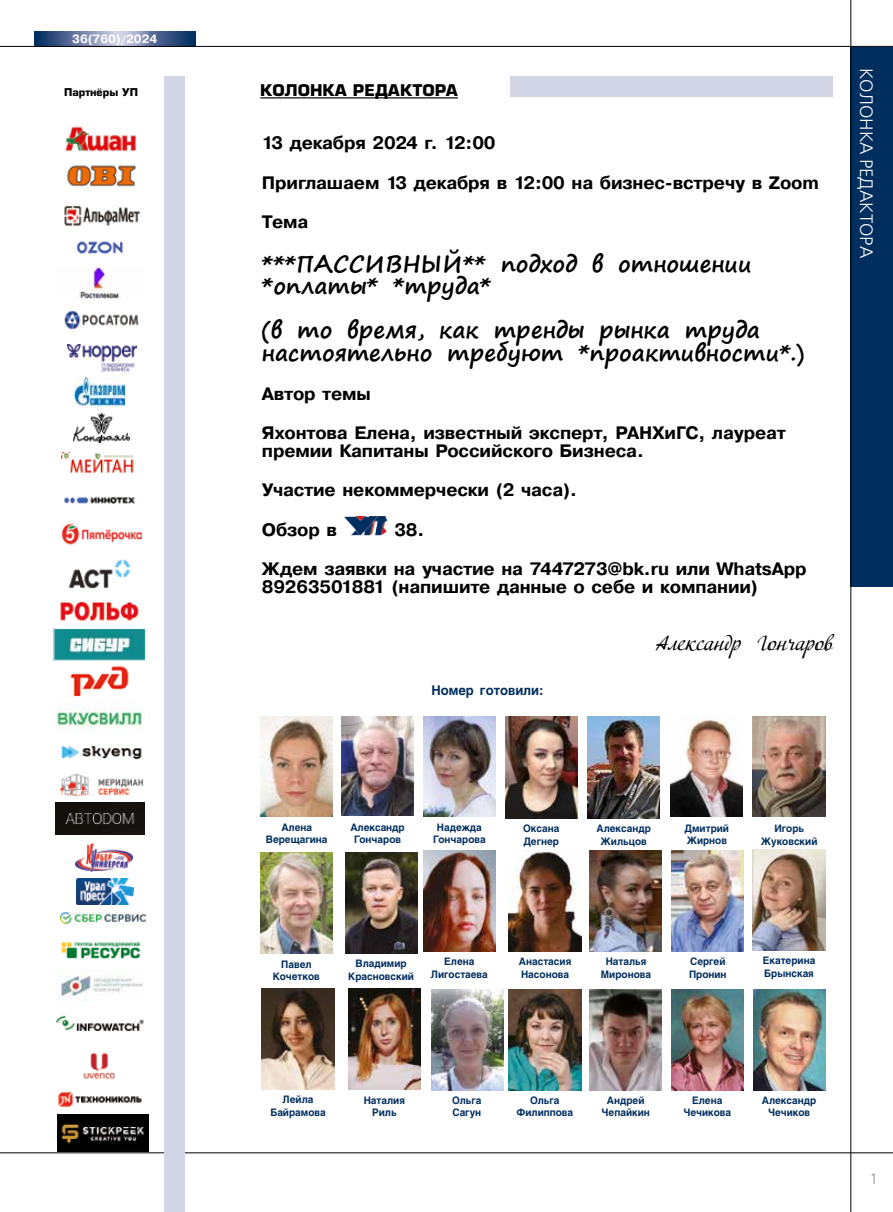
<style>
.page{position:relative;width:893px;height:1212px;background:#fff}
.page>*{position:absolute;margin:0;border:0;box-sizing:border-box;transform-origin:0 0}
.t1{font:700 22.5px/22.5px "Segoe Print";color:#000}
.t2{font:21px "Adventure";letter-spacing:-.01em;color:#000}
.t3{font:700 18px/39.3px "Pragmatica";letter-spacing:-.01em;color:#000}
.t4{font:18px "Free Set C";color:#fff}
.t5{font:700 15.75px "Europe";color:#000}
.t6{font:15px "Free Set C";color:#878787;scale:.9 1}
.t7{font:700 13.35px "Helios";color:#002e5f}
.t8{font:700 12px "Pragmatica";color:#fff}
.t9{font:700 10.5px "Europe";color:#000}
.t10{font:700 10.2px/12.3px "Helios";color:#002e5f;text-align:center}
</style>
<div class="page">
<hr style="left:0;top:1152px;width:893px;height:1px;background:#000">
<div style="left:164px;top:76px;width:21px;height:1136px;background:#d1d5e5"></div>
<div style="left:850px;top:47px;width:43px;height:539px;background:#002e5f"></div>
<svg style="left:34px;top:31px;width:162px;height:15px;background:#62779d"></svg>
<hr style="left:0;top:46px;width:893px;height:1px;background:#000">
<div style="left:510px;top:76px;width:323px;height:21px;background:#d1d5e5"></div>
<img style="left:76px;top:878px;width:57px;height:26px">
<hr style="left:850px;top:0;width:1px;height:1212px;background:#000">
<hr style="left:260px;top:97px;width:198px;height:1px;background:#000">
<img style="left:60px;top:973px;width:83px;height:28px">
<img style="left:61px;top:941px;width:80px;height:18px">
<img style="left:61px;top:912px;width:84px;height:12px">
<img style="left:56px;top:1015px;width:88px;height:17px">
<img style="left:753px;top:716px;width:72px;height:100px">
<img style="left:58px;top:1092px;width:84px;height:15px">
<img style="left:83px;top:1052px;width:33px;height:28px">
<img style="left:75px;top:844px;width:57px;height:27px">
<img style="left:55px;top:803px;width:89px;height:32px">
<img style="left:55px;top:707px;width:87px;height:25px">
<img style="left:70px;top:667px;width:59px;height:28px">
<img style="left:55px;top:630px;width:89px;height:29px">
<div style="left:53px;top:628px;width:93px;height:33px;border:1px solid #fff"></div>
<img style="left:60px;top:601px;width:79px;height:20px">
<img style="left:79px;top:269px;width:41px;height:28px">
<div style="left:53px;top:267px;width:93px;height:32px;border:1px solid #fff"></div>
<img style="left:69px;top:559px;width:61px;height:28px">
<img style="left:74px;top:378px;width:51px;height:28px">
<img style="left:73px;top:414px;width:57px;height:28px">
<img style="left:61px;top:452px;width:73px;height:21px">
<img style="left:62px;top:523px;width:79px;height:22px">
<img style="left:64px;top:496px;width:71px;height:8px">
<img style="left:76px;top:241px;width:48px;height:13px">
<img style="left:64px;top:310px;width:75px;height:20px">
<img style="left:67px;top:165px;width:69px;height:22px">
<img style="left:67px;top:344px;width:70px;height:26px">
<div style="left:53px;top:340px;width:93px;height:32px;border:1px solid #fff"></div>
<img style="left:64px;top:206px;width:76px;height:20px">
<img style="left:65px;top:126px;width:72px;height:26px">
<img style="left:58px;top:1114px;width:91px;height:37px">
<img style="left:58px;top:773px;width:86px;height:24px">
<img style="left:61px;top:746px;width:81px;height:14px">
<img style="left:260px;top:853px;width:72px;height:100px">
<img style="left:345px;top:853px;width:72px;height:100px">
<img style="left:589px;top:851px;width:72px;height:100px">
<img style="left:671px;top:851px;width:72px;height:100px">
<img style="left:423px;top:716px;width:72px;height:100px">
<img style="left:671px;top:989px;width:72px;height:101px">
<img style="left:590px;top:989px;width:72px;height:101px">
<img style="left:753px;top:989px;width:72px;height:101px">
<img style="left:671px;top:717px;width:72px;height:99px">
<img style="left:344px;top:516px;width:44px;height:19px">
<img style="left:341px;top:716px;width:73px;height:100px">
<img style="left:260px;top:716px;width:72px;height:101px">
<img style="left:509px;top:989px;width:72px;height:101px">
<img style="left:431px;top:989px;width:72px;height:101px">
<img style="left:753px;top:850px;width:72px;height:100px">
<img style="left:262px;top:989px;width:72px;height:100px">
<img style="left:505px;top:716px;width:72px;height:102px">
<img style="left:588px;top:716px;width:72px;height:102px">
<img style="left:509px;top:851px;width:72px;height:100px">
<img style="left:423px;top:851px;width:72px;height:100px">
<img style="left:349px;top:989px;width:71px;height:100px">
<p class="t8" style="left:72px;top:31px;width:87px">36(760)/2024</p>
<p class="t9" style="left:64px;top:85px;width:75px">Партнёры УП</p>
<h3 class="t5" style="left:260px;top:81px;width:199px">КОЛОНКА РЕДАКТОРА</h3>
<h3 class="t3" style="left:262px;top:124px;width:558px">13 декабря 2024 г. 12:00<br>Приглашаем 13 декабря в 12:00 на бизнес-встречу в Zoom<br>Тема</h3>
<h1 class="t1" style="left:262px;top:252px;width:491px">***ПАССИВНЫЙ** подход в отношении *оплаты* *труда*</h1>
<h1 class="t1" style="left:262px;top:318px;width:544px">(в то время, как тренды рынка труда настоятельно требуют *проактивности*.)</h1>
<h3 class="t3" style="left:262px;top:374px;width:526px">Автор темы<br>Яхонтова Елена, известный эксперт, РАНХиГС, лауреат</h3>
<h3 class="t3" style="left:262px;top:431px;width:383px">премии Капитаны Российского Бизнеса.<br>Участие некоммерчески (2 часа).<br>Обзор в</h3>
<h3 class="t3" style="left:262px;top:510px;width:546px;text-indent:132px">38.<br>Ждем заявки на участие на 7447273@bk.ru или WhatsApp</h3>
<h3 class="t3" style="left:262px;top:567px;width:498px">89263501881 (напишите данные о себе и компании)</h3>
<h2 class="t2" style="left:656px;top:631px;width:179px">Александр Гончаров</h2>
<h3 class="t7" style="left:431px;top:682px;width:114px">Номер готовили:</h3>
<h3 class="t4" style="left:876px;top:68px;width:192px;rotate:90deg">КОЛОНКА РЕДАКТОРА</h3>
<p class="t10" style="left:266px;top:821px;width:63px">Алена<br>Верещагина</p>
<p class="t10" style="left:350px;top:821px;width:56px">Александр<br>Гончаров</p>
<p class="t10" style="left:523px;top:822px;width:38px;text-align:left">Оксана<br>Дегнер</p>
<p class="t10" style="left:596px;top:822px;width:56px">Александр<br>Жильцов</p>
<p class="t10" style="left:433px;top:821px;width:54px">Надежда<br>Гончарова</p>
<p class="t10" style="left:685px;top:822px;width:46px;text-align:left">Дмитрий<br>Жирнов</p>
<p class="t10" style="left:761px;top:822px;width:58px">Игорь<br>Жуковский</p>
<p class="t10" style="left:273px;top:958px;width:48px">Павел<br>Кочетков</p>
<p class="t10" style="left:348px;top:957px;width:67px">Владимир<br>Красновский</p>
<p class="t10" style="left:431px;top:955px;width:58px">Елена<br>Лигостаева</p>
<p class="t10" style="left:763px;top:954px;width:54px;text-align:left">Екатерина<br>Брынская</p>
<p class="t10" style="left:601px;top:955px;width:52px">Наталья<br>Миронова</p>
<p class="t10" style="left:689px;top:955px;width:39px;text-align:left">Сергей<br>Пронин</p>
<p class="t10" style="left:519px;top:955px;width:54px;text-align:left">Анастасия<br>Насонова</p>
<p class="t10" style="left:270px;top:1093px;width:57px">Лейла<br>Байрамова</p>
<p class="t10" style="left:364px;top:1094px;width:43px">Наталия<br>Риль</p>
<p class="t10" style="left:516px;top:1094px;width:58px">Ольга<br>Филиппова</p>
<p class="t10" style="left:452px;top:1094px;width:31px;text-align:left">Ольга<br>Сагун</p>
<p class="t10" style="left:602px;top:1094px;width:50px">Андрей<br>Чепайкин</p>
<p class="t10" style="left:762px;top:1094px;width:56px">Александр<br>Чечиков</p>
<p class="t10" style="left:683px;top:1094px;width:49px">Елена<br>Чечикова</p>
<h3 class="t6" style="left:871px;top:1170px;width:7px">1</h3>
</div>
